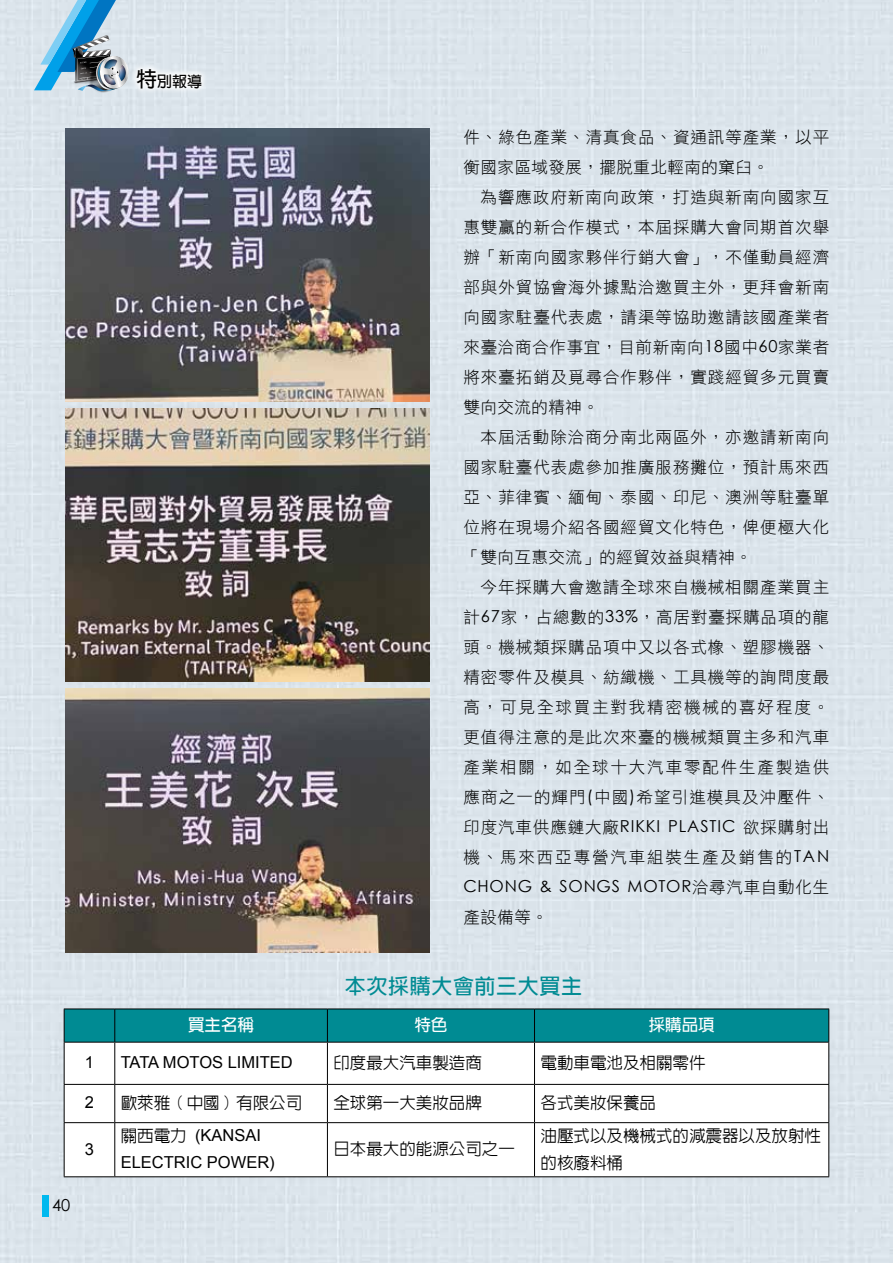
<style>
.page{position:relative;width:893px;height:1263px;background:#dbe4eb}
.page>*{position:absolute;margin:0;border:0;box-sizing:border-box;transform-origin:0 0}
.t1{font:700 21px "New Gothic";letter-spacing:.03em;color:#008b93}
.t2{font:16.5px/30px "DF Hei W3 WIN BF";letter-spacing:.06em;color:#000;text-align:justify}
.t3{font:500 16.5px/27px "New Gothic";color:#000}
.t4{font:16.5px/27px "Arial";color:#000}
.t5{font:16.5px/30px "DF Hei W3 WIN BF";letter-spacing:.03em;color:#000}
.t6{font:16.5px "Century Gothic";letter-spacing:.045em;color:#000}
.t7{font:700 16.5px "New Gothic";color:#fff}
.t8{font:700 15px "New Gothic";color:#000}
.s1{font-size:21px}
.s2{font-family:"Century Gothic"}
.s3{font-family:"DF Hei W3 WIN BF"}
.s4{font-family:"New Gothic";font-weight:500}
</style>
<div class="page">
<div style="left:65px;top:1009px;width:763px;height:33px;background:#008b93"></div>
<svg style="left:65px;top:1043px;width:763px;height:133px"></svg>
<hr style="left:64px;top:1008px;width:51px;height:1px;background:#000">
<hr style="left:64px;top:1009px;width:1px;height:33px;background:#000">
<hr style="left:115px;top:1008px;width:212px;height:1px;background:#000">
<hr style="left:114px;top:1009px;width:1px;height:33px;background:#000">
<hr style="left:327px;top:1008px;width:207px;height:1px;background:#000">
<hr style="left:327px;top:1009px;width:1px;height:33px;background:#000">
<hr style="left:534px;top:1008px;width:295px;height:1px;background:#000">
<hr style="left:534px;top:1009px;width:1px;height:33px;background:#000">
<hr style="left:828px;top:1009px;width:1px;height:33px;background:#000">
<hr style="left:64px;top:1042px;width:51px;height:1px;background:#000">
<hr style="left:64px;top:1042px;width:1px;height:42px;background:#000">
<hr style="left:115px;top:1042px;width:212px;height:1px;background:#000">
<hr style="left:114px;top:1042px;width:1px;height:42px;background:#000">
<hr style="left:327px;top:1042px;width:207px;height:1px;background:#000">
<hr style="left:327px;top:1042px;width:1px;height:42px;background:#000">
<hr style="left:534px;top:1042px;width:295px;height:1px;background:#000">
<hr style="left:534px;top:1042px;width:1px;height:42px;background:#000">
<hr style="left:828px;top:1042px;width:1px;height:42px;background:#000">
<hr style="left:64px;top:1084px;width:51px;height:1px;background:#000">
<hr style="left:64px;top:1085px;width:1px;height:37px;background:#000">
<hr style="left:115px;top:1084px;width:212px;height:1px;background:#000">
<hr style="left:114px;top:1085px;width:1px;height:37px;background:#000">
<hr style="left:327px;top:1084px;width:207px;height:1px;background:#000">
<hr style="left:327px;top:1085px;width:1px;height:37px;background:#000">
<hr style="left:534px;top:1084px;width:295px;height:1px;background:#000">
<hr style="left:534px;top:1085px;width:1px;height:37px;background:#000">
<hr style="left:828px;top:1085px;width:1px;height:37px;background:#000">
<hr style="left:64px;top:1122px;width:51px;height:1px;background:#000">
<hr style="left:64px;top:1123px;width:1px;height:53px;background:#000">
<hr style="left:115px;top:1122px;width:212px;height:1px;background:#000">
<hr style="left:114px;top:1123px;width:1px;height:53px;background:#000">
<hr style="left:327px;top:1122px;width:207px;height:1px;background:#000">
<hr style="left:327px;top:1123px;width:1px;height:53px;background:#000">
<hr style="left:534px;top:1122px;width:295px;height:1px;background:#000">
<hr style="left:534px;top:1123px;width:1px;height:53px;background:#000">
<hr style="left:828px;top:1123px;width:1px;height:53px;background:#000">
<hr style="left:64px;top:1176px;width:51px;height:1px;background:#000">
<hr style="left:115px;top:1176px;width:212px;height:1px;background:#000">
<hr style="left:327px;top:1176px;width:207px;height:1px;background:#000">
<hr style="left:534px;top:1176px;width:295px;height:1px;background:#000">
<img style="left:66px;top:129px;width:363px;height:272px">
<img style="left:66px;top:408px;width:363px;height:273px">
<img style="left:66px;top:689px;width:363px;height:263px">
<svg style="left:131px;top:62px;width:77px;height:33px"></svg>
<img style="left:85px;top:92px;width:31px;height:4px">
<img style="left:92px;top:92px;width:33px;height:3px">
<svg style="left:34px;top:0;width:97px;height:92px;background:#88b5cf"></svg>
<div style="left:43px;top:1195px;width:6px;height:21px;background:#00b9ef"></div>
<p class="t8" style="left:136px;top:73px;width:68px"><span class="s1">特</span>別報導</p>
<p class="t5" style="left:463px;top:122px;width:367px">件、綠色產業、清真食品、資通訊等產業，以平衡國家區域發展，擺脫重北輕南的窠臼。</p>
<p class="t2" style="left:463px;top:182px;width:367px;text-indent:17px">為響應政府新南向政策，打造與新南向國家互惠雙贏的新合作模式，本屆採購大會同期首次舉辦「新南向國家夥伴行銷大會」，不僅動員經濟部與外貿協會海外據點洽邀買主外，更拜會新南向國家駐臺代表處，請渠等協助邀請該國產業者來臺洽商合作事宜，目前新南向<span class="s2">18</span>國中<span class="s2">60</span>家業者將來臺拓銷及覓尋合作夥伴，實踐經貿多元買賣雙向交流的精神。</p>
<p class="t2" style="left:463px;top:422px;width:367px;text-indent:17px">本屆活動除洽商分南北兩區外，亦邀請新南向國家駐臺代表處參加推廣服務攤位，預計馬來西亞、菲律賓、緬甸、泰國、印尼、澳洲等駐臺單位將在現場介紹各國經貿文化特色，俾便極大化「雙向互惠交流」的經貿效益與精神。</p>
<p class="t2" style="left:463px;top:572px;width:367px;text-indent:17px">今年採購大會邀請全球來自機械相關產業買主計<span class="s2">67</span>家，占總數的<span class="s2">33%</span>，高居對臺採購品項的龍頭。機械類採購品項中又以各式橡、塑膠機器、精密零件及模具、紡織機、工具機等的詢問度最高，可見全球買主對我精密機械的喜好程度。更值得注意的是此次來臺的機械類買主多和汽車產業相關，如全球十大汽車零配件生產製造供應商之一的輝門<span class="s2">(</span>中國<span class="s2">)</span>希望引進模具及沖壓件、印度汽車供應鏈大廠<span class="s2">RIKKI PLASTIC</span> 欲採購射出機、馬來西亞專營汽車組裝生產及銷售的<span class="s2">TAN</span></p>
<p class="t6" style="left:463px;top:874px;width:367px">CHONG &amp; SONGS MOTOR<span class="s3">洽尋汽車自動化生</span></p>
<p class="t2" style="left:463px;top:902px;width:86px">產設備等。</p>
<p class="t6" style="left:52px;top:1194px;width:20px">40</p>
<p class="t1" style="left:345px;top:976px;width:239px">本次採購大會前三大買主</p>
<p class="t7" style="left:188px;top:1017px;width:67px">買主名稱</p>
<p class="t7" style="left:414px;top:1017px;width:34px">特色</p>
<p class="t7" style="left:649px;top:1017px;width:67px">採購品項</p>
<p class="t4" style="left:85px;top:1049px;width:11px">1</p>
<p class="t4" style="left:121px;top:1049px;width:174px">TATA MOTOS LIMITED</p>
<p class="t3" style="left:333px;top:1049px;width:150px">印度最大汽車製造商</p>
<p class="t3" style="left:540px;top:1049px;width:166px">電動車電池及相關零件</p>
<p class="t4" style="left:85px;top:1089px;width:11px">2</p>
<p class="t3" style="left:121px;top:1089px;width:183px">歐萊雅 ( 中國 ) 有限公司</p>
<p class="t3" style="left:333px;top:1089px;width:150px">全球第一大美妝品牌</p>
<p class="t3" style="left:540px;top:1089px;width:117px">各式美妝保養品</p>
<p class="t4" style="left:85px;top:1135px;width:11px">3</p>
<p class="t3" style="left:540px;top:1122px;width:282px">油壓式以及機械式的減震器以及放射性的核廢料桶</p>
<p class="t4" style="left:121px;top:1122px;width:156px"><span class="s4">關西電力</span> (KANSAI<br>ELECTRIC POWER)</p>
<p class="t3" style="left:333px;top:1135px;width:183px">日本最大的能源公司之一</p>
</div>
